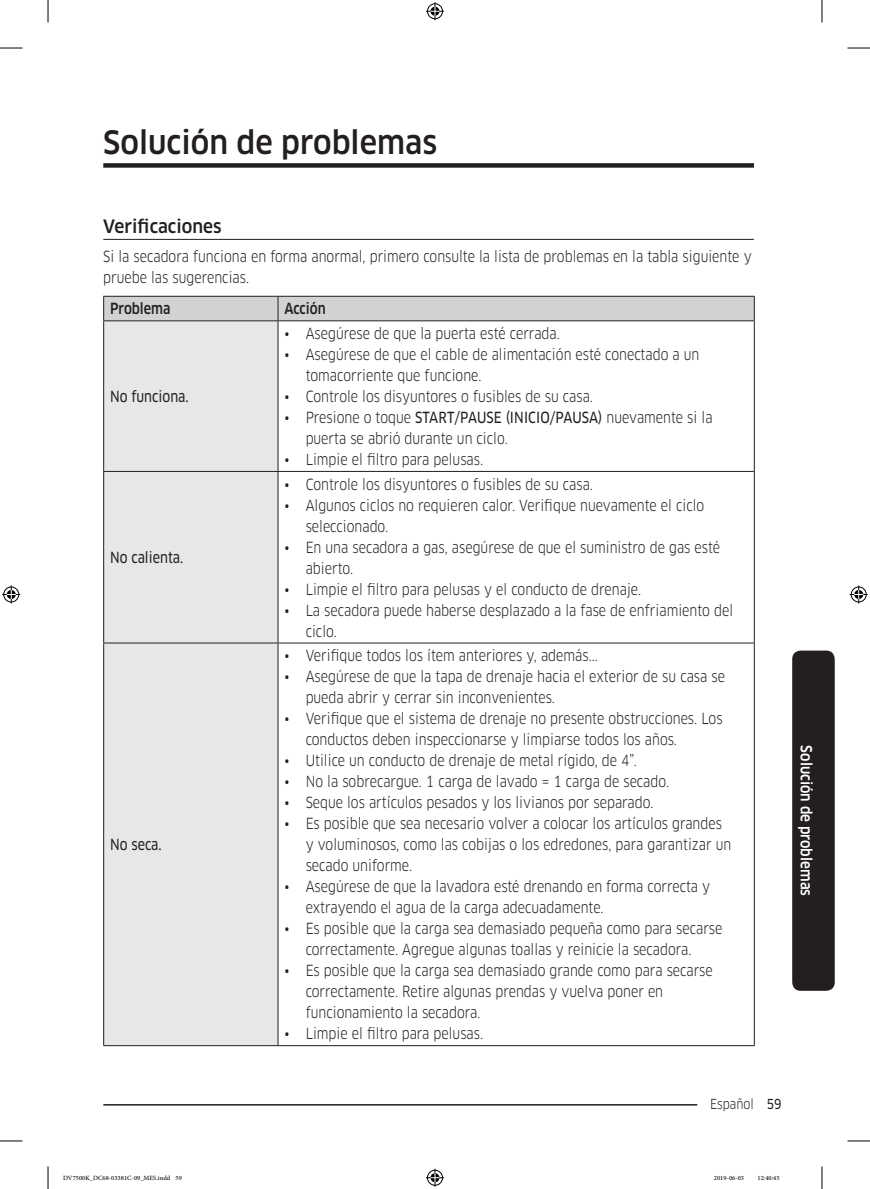
<style>
.page{position:relative;width:870px;height:1189px;background:#fff}
.page>*{position:absolute;margin:0;border:0;box-sizing:border-box;transform-origin:0 0}
.t1{font:500 31.5px "Samsung Clan Pro";color:#231f20;scale:.95 1}
.t2{font:500 18px "Samsung Clan Pro";color:#231f20;scale:.95 1}
.t3{font:15px/21px "Samsung Clan Pro";color:#231f20;scale:.85 1}
.P_Emphasis{font:15px "Samsung Clan Pro News";color:#231f20;scale:.85 1}
.Sidebar{font:500 15px "Samsung Clan Pro";color:#fff;scale:.9 1}
.P_IntenseEmphasis{font:500 15px "Samsung Clan Pro";color:#231f20;scale:.85 1}
.t4{font:13.5px "Samsung Clan Pro";color:#231f20;scale:.85 1}
.t5{font:9px "Adobe Arabic";color:#000}
.s1{font-family:"Samsung Clan Pro News"}
</style>
<div class="page">
<div style="left:792px;top:650px;width:43px;height:341px;background:#231f20;border-radius:9px"></div>
<hr style="left:103px;top:1104px;width:651px;height:1px;background:#231f20">
<div style="left:697px;top:1096px;width:70px;height:15px;background:#fff"></div>
<div style="left:103px;top:163px;width:651px;height:5px;background:#231f20"></div>
<hr style="left:103px;top:239px;width:651px;height:1px;background:#231f20">
<div style="left:104px;top:321px;width:174px;height:724px;background:#e6e7e9"></div>
<hr style="left:103px;top:321px;width:1px;height:150px;background:#231f20">
<hr style="left:278px;top:321px;width:1px;height:150px;background:#231f20">
<hr style="left:754px;top:321px;width:1px;height:150px;background:#231f20">
<hr style="left:103px;top:471px;width:175px;height:1px;background:#231f20">
<hr style="left:103px;top:472px;width:1px;height:171px;background:#231f20">
<hr style="left:278px;top:471px;width:477px;height:1px;background:#231f20">
<hr style="left:278px;top:472px;width:1px;height:171px;background:#231f20">
<hr style="left:754px;top:472px;width:1px;height:171px;background:#231f20">
<hr style="left:103px;top:643px;width:175px;height:1px;background:#231f20">
<hr style="left:103px;top:643px;width:1px;height:402px;background:#231f20">
<hr style="left:278px;top:643px;width:477px;height:1px;background:#231f20">
<hr style="left:278px;top:643px;width:1px;height:402px;background:#231f20">
<hr style="left:754px;top:643px;width:1px;height:402px;background:#231f20">
<hr style="left:103px;top:1045px;width:175px;height:1px;background:#231f20">
<hr style="left:278px;top:1045px;width:477px;height:1px;background:#231f20">
<svg style="left:103px;top:296px;width:652px;height:25px;background:#c6c7c8"></svg>
<svg style="left:0;top:48px;width:22px;height:1px"></svg>
<svg style="left:847px;top:48px;width:23px;height:1px"></svg>
<svg style="left:0;top:1141px;width:22px;height:1px"></svg>
<svg style="left:847px;top:1141px;width:23px;height:1px"></svg>
<svg style="left:48px;top:0;width:1px;height:23px"></svg>
<svg style="left:48px;top:1166px;width:1px;height:23px"></svg>
<svg style="left:822px;top:0;width:1px;height:23px"></svg>
<svg style="left:822px;top:1166px;width:1px;height:23px"></svg>
<svg style="left:426px;top:2px;width:18px;height:18px"></svg>
<svg style="left:426px;top:1169px;width:18px;height:18px"></svg>
<svg style="left:2px;top:585px;width:18px;height:18px"></svg>
<svg style="left:850px;top:585px;width:18px;height:18px"></svg>
<h1 class="t1" style="left:103px;top:124px;width:353px">Solución de problemas</h1>
<h2 class="t2" style="left:103px;top:215px;width:126px">Verificaciones</h2>
<p class="t3" style="left:103px;top:246px;width:764px">Si la secadora funciona en forma anormal, primero consulte la lista de problemas en la tabla siguiente y pruebe las sugerencias.</p>
<p class="P_IntenseEmphasis" style="left:110px;top:300px;width:73px">Problema</p>
<p class="P_IntenseEmphasis" style="left:284px;top:300px;width:50px">Acción</p>
<p class="P_Emphasis" style="left:110px;top:388px;width:94px">No funciona.</p>
<p class="P_Emphasis" style="left:110px;top:549px;width:88px">No calienta.</p>
<p class="P_Emphasis" style="left:110px;top:836px;width:62px">No seca.</p>
<p class="t3" style="left:284px;top:323px;width:326px">• Asegúrese de que la puerta esté cerrada.</p>
<p class="t3" style="left:306px;top:344px;width:465px;text-indent:-21px">• Asegúrese de que el cable de alimentación esté conectado a un tomacorriente que funcione.</p>
<p class="t3" style="left:284px;top:386px;width:365px">• Controle los disyuntores o fusibles de su casa.</p>
<p class="t3" style="left:306px;top:407px;width:480px;text-indent:-21px">• Presione o toque <span class="s1">START/PAUSE (INICIO/PAUSA)</span> nuevamente si la puerta se abrió durante un ciclo.</p>
<p class="t3" style="left:284px;top:449px;width:235px">• Limpie el filtro para pelusas.</p>
<p class="t3" style="left:284px;top:474px;width:365px">• Controle los disyuntores o fusibles de su casa.</p>
<p class="t3" style="left:306px;top:495px;width:470px;text-indent:-21px">• Algunos ciclos no requieren calor. Verifique nuevamente el ciclo seleccionado.</p>
<p class="t3" style="left:306px;top:537px;width:489px;text-indent:-21px">• En una secadora a gas, asegúrese de que el suministro de gas esté abierto.</p>
<p class="t3" style="left:284px;top:579px;width:421px">• Limpie el filtro para pelusas y el conducto de drenaje.</p>
<p class="t3" style="left:306px;top:600px;width:504px;text-indent:-21px">• La secadora puede haberse desplazado a la fase de enfriamiento del ciclo.</p>
<p class="t3" style="left:284px;top:645px;width:370px">• Verifique todos los ítem anteriores y, además...</p>
<p class="t3" style="left:306px;top:666px;width:495px;text-indent:-21px">• Asegúrese de que la tapa de drenaje hacia el exterior de su casa se pueda abrir y cerrar sin inconvenientes.</p>
<p class="t3" style="left:306px;top:708px;width:492px;text-indent:-21px">• Verifique que el sistema de drenaje no presente obstrucciones. Los conductos deben inspeccionarse y limpiarse todos los años.</p>
<p class="t3" style="left:284px;top:750px;width:416px">• Utilice un conducto de drenaje de metal rígido, de 4”.</p>
<p class="t3" style="left:284px;top:771px;width:454px">• No la sobrecargue. 1 carga de lavado = 1 carga de secado.</p>
<p class="t3" style="left:284px;top:792px;width:436px">• Seque los artículos pesados y los livianos por separado.</p>
<p class="t3" style="left:306px;top:813px;width:502px;text-indent:-21px">• Es posible que sea necesario volver a colocar los artículos grandes y voluminosos, como las cobijas o los edredones, para garantizar un secado uniforme.</p>
<p class="t3" style="left:306px;top:876px;width:477px;text-indent:-21px">• Asegúrese de que la lavadora esté drenando en forma correcta y extrayendo el agua de la carga adecuadamente.</p>
<p class="t3" style="left:306px;top:918px;width:492px;text-indent:-21px">• Es posible que la carga sea demasiado pequeña como para secarse correctamente. Agregue algunas toallas y reinicie la secadora.</p>
<p class="t3" style="left:306px;top:960px;width:481px;text-indent:-21px">• Es posible que la carga sea demasiado grande como para secarse correctamente. Retire algunas prendas y vuelva poner en funcionamiento la secadora.</p>
<p class="t3" style="left:284px;top:1023px;width:235px">• Limpie el filtro para pelusas.</p>
<p class="Sidebar" style="left:815px;top:745px;width:169px;rotate:90deg">Solución de problemas</p>
<p class="t4" style="left:710px;top:1096px;width:86px">Español <span class="s1">59</span></p>
<p class="t5" style="left:63px;top:1171px;width:120px">DV7500K_DC68-03381C-09_MES.indd 59</p>
<p class="t5" style="left:714px;top:1171px;width:32px">2019-06-03</p>
<p class="t5" style="left:757px;top:1171px;width:24px">12:40:45</p>
</div>
